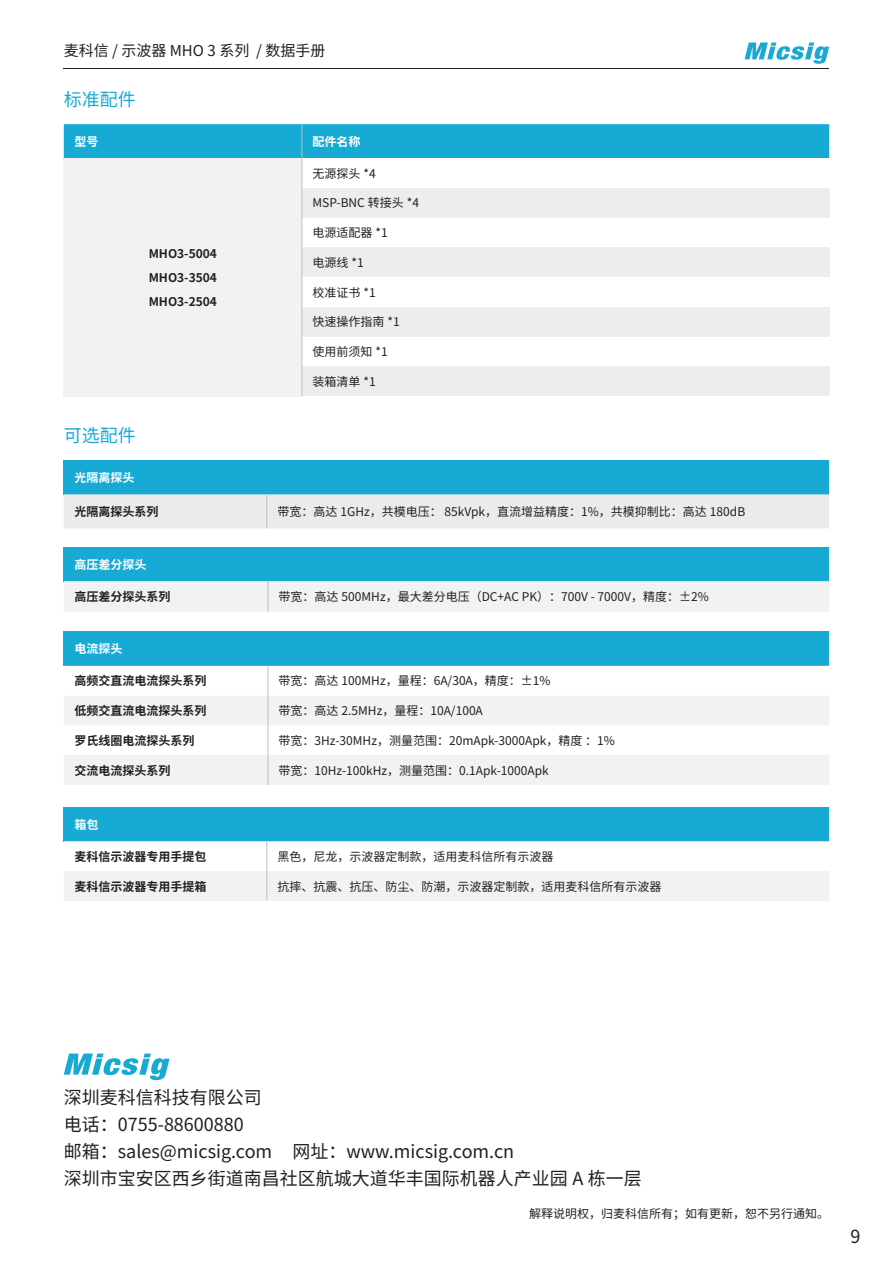
<style>
.page{position:relative;width:893px;height:1263px;background:#fff}
.page>*{position:absolute;margin:0;border:0;box-sizing:border-box;transform-origin:0 0}
.t1{font:18px "Source Han Sans SC";color:#231f20}
.t2{font:18px "Source Han Sans SC";color:#17aad5}
.t3{font:15px "Source Han Sans SC";color:#231f20}
.t4{font:12px "Source Han Sans SC";color:#231f20}
.t5{font:700 12px "Source Han Sans SC";color:#231f20}
.t6{font:700 12px "Source Han Sans SC";color:#fff}
</style>
<div class="page">
<hr style="left:64px;top:68px;width:765px;height:1px;background:#231f20">
<svg style="left:745px;top:43px;width:84px;height:21px"></svg>
<svg style="left:64px;top:1053px;width:106px;height:27px"></svg>
<div style="left:64px;top:807px;width:765px;height:34px;background:#17aad5"></div>
<svg style="left:64px;top:841px;width:765px;height:60px"></svg>
<hr style="left:266px;top:841px;width:1px;height:30px;background:#bfbfbf">
<hr style="left:266px;top:871px;width:1px;height:30px;background:#bfbfbf">
<div style="left:64px;top:124px;width:765px;height:34px;background:#17aad5"></div>
<div style="left:64px;top:158px;width:238px;height:238px;background:#f2f2f2"></div>
<div style="left:302px;top:188px;width:527px;height:30px;background:#ecedec"></div>
<div style="left:302px;top:247px;width:527px;height:30px;background:#ecedec"></div>
<div style="left:302px;top:307px;width:527px;height:30px;background:#ecedec"></div>
<div style="left:302px;top:367px;width:527px;height:29px;background:#ecedec"></div>
<hr style="left:302px;top:124px;width:1px;height:34px;background:#bfbfbf">
<hr style="left:302px;top:158px;width:1px;height:30px;background:#bfbfbf">
<hr style="left:302px;top:188px;width:1px;height:30px;background:#bfbfbf">
<svg style="left:302px;top:218px;width:1px;height:29px"></svg>
<hr style="left:302px;top:247px;width:1px;height:30px;background:#bfbfbf">
<hr style="left:302px;top:277px;width:1px;height:30px;background:#bfbfbf">
<hr style="left:302px;top:307px;width:1px;height:30px;background:#bfbfbf">
<hr style="left:302px;top:337px;width:1px;height:30px;background:#bfbfbf">
<svg style="left:302px;top:367px;width:1px;height:29px"></svg>
<div style="left:64px;top:460px;width:765px;height:34px;background:#17aad5"></div>
<div style="left:64px;top:494px;width:765px;height:34px;background:#ebebec"></div>
<hr style="left:267px;top:494px;width:1px;height:34px;background:#bfbfbf">
<div style="left:64px;top:547px;width:765px;height:34px;background:#17aad5"></div>
<div style="left:64px;top:581px;width:765px;height:31px;background:#f3f2f3"></div>
<hr style="left:268px;top:581px;width:1px;height:31px;background:#bfbfbf">
<div style="left:64px;top:632px;width:765px;height:34px;background:#17aad5"></div>
<svg style="left:64px;top:696px;width:765px;height:89px;fill:#f3f2f3"></svg>
<hr style="left:267px;top:666px;width:1px;height:30px;background:#bfbfbf">
<svg style="left:267px;top:696px;width:1px;height:29px"></svg>
<hr style="left:267px;top:725px;width:1px;height:30px;background:#bfbfbf">
<hr style="left:267px;top:755px;width:1px;height:30px;background:#bfbfbf">
<p class="t3" style="left:64px;top:42px;width:263px">麦科信 / 示波器 MHO 3 系列 / 数据手册</p>
<p class="t2" style="left:64px;top:89px;width:73px">标准配件</p>
<p class="t6" style="left:74px;top:135px;width:25px">型号</p>
<p class="t6" style="left:313px;top:135px;width:49px">配件名称</p>
<p class="t5" style="left:149px;top:247px;width:70px">MHO3-5004</p>
<p class="t5" style="left:149px;top:271px;width:70px">MHO3-3504</p>
<p class="t5" style="left:149px;top:295px;width:70px">MHO3-2504</p>
<p class="t4" style="left:313px;top:166px;width:65px">无源探头 *4</p>
<p class="t4" style="left:313px;top:196px;width:108px">MSP-BNC 转接头 *4</p>
<p class="t4" style="left:313px;top:226px;width:77px">电源适配器 *1</p>
<p class="t4" style="left:313px;top:256px;width:53px">电源线 *1</p>
<p class="t4" style="left:313px;top:286px;width:65px">校准证书 *1</p>
<p class="t4" style="left:313px;top:315px;width:89px">快速操作指南 *1</p>
<p class="t4" style="left:313px;top:345px;width:77px">使用前须知 *1</p>
<p class="t4" style="left:313px;top:375px;width:65px">装箱清单 *1</p>
<p class="t2" style="left:64px;top:425px;width:73px">可选配件</p>
<p class="t6" style="left:74px;top:471px;width:61px">光隔离探头</p>
<p class="t5" style="left:74px;top:505px;width:85px">光隔离探头系列</p>
<p class="t4" style="left:277px;top:505px;width:469px">带宽：高达 1GHz，共模电压： 85kVpk，直流增益精度：1%，共模抑制比：高达 180dB</p>
<p class="t6" style="left:74px;top:557px;width:73px">高压差分探头</p>
<p class="t5" style="left:74px;top:590px;width:97px">高压差分探头系列</p>
<p class="t4" style="left:279px;top:590px;width:432px">带宽：高达 500MHz，最大差分电压（DC+AC PK）：700V - 7000V，精度：±2%</p>
<p class="t6" style="left:74px;top:642px;width:49px">电流探头</p>
<p class="t5" style="left:74px;top:674px;width:133px">高频交直流电流探头系列</p>
<p class="t4" style="left:279px;top:674px;width:274px">带宽：高达 100MHz，量程：6A/30A，精度：±1%</p>
<p class="t5" style="left:74px;top:704px;width:133px">低频交直流电流探头系列</p>
<p class="t4" style="left:279px;top:704px;width:206px">带宽：高达 2.5MHz，量程：10A/100A</p>
<p class="t5" style="left:74px;top:734px;width:121px">罗氏线圈电流探头系列</p>
<p class="t4" style="left:279px;top:734px;width:338px">带宽：3Hz-30MHz，测量范围：20mApk-3000Apk，精度 ：1%</p>
<p class="t5" style="left:74px;top:763px;width:97px">交流电流探头系列</p>
<p class="t4" style="left:279px;top:763px;width:272px">带宽：10Hz-100kHz，测量范围：0.1Apk-1000Apk</p>
<p class="t6" style="left:74px;top:818px;width:25px">箱包</p>
<p class="t5" style="left:74px;top:849px;width:133px">麦科信示波器专用手提包</p>
<p class="t4" style="left:277px;top:849px;width:277px">黑色，尼龙，示波器定制款，适用麦科信所有示波器</p>
<p class="t5" style="left:74px;top:879px;width:133px">麦科信示波器专用手提箱</p>
<p class="t4" style="left:277px;top:879px;width:385px">抗摔、抗震、抗压、防尘、防潮，示波器定制款，适用麦科信所有示波器</p>
<p class="t1" style="left:64px;top:1088px;width:199px">深圳麦科信科技有限公司</p>
<p class="t1" style="left:64px;top:1115px;width:182px">电话：0755-88600880</p>
<p class="t1" style="left:64px;top:1142px;width:452px">邮箱：sales@micsig.com 网址：www.micsig.com.cn</p>
<p class="t1" style="left:64px;top:1169px;width:579px">深圳市宝安区西乡街道南昌社区航城大道华丰国际机器人产业园 A 栋一层</p>
<p class="t4" style="left:529px;top:1207px;width:301px">解释说明权，归麦科信所有；如有更新，恕不另行通知。</p>
<p class="t1" style="left:850px;top:1226px;width:11px">9</p>
</div>
